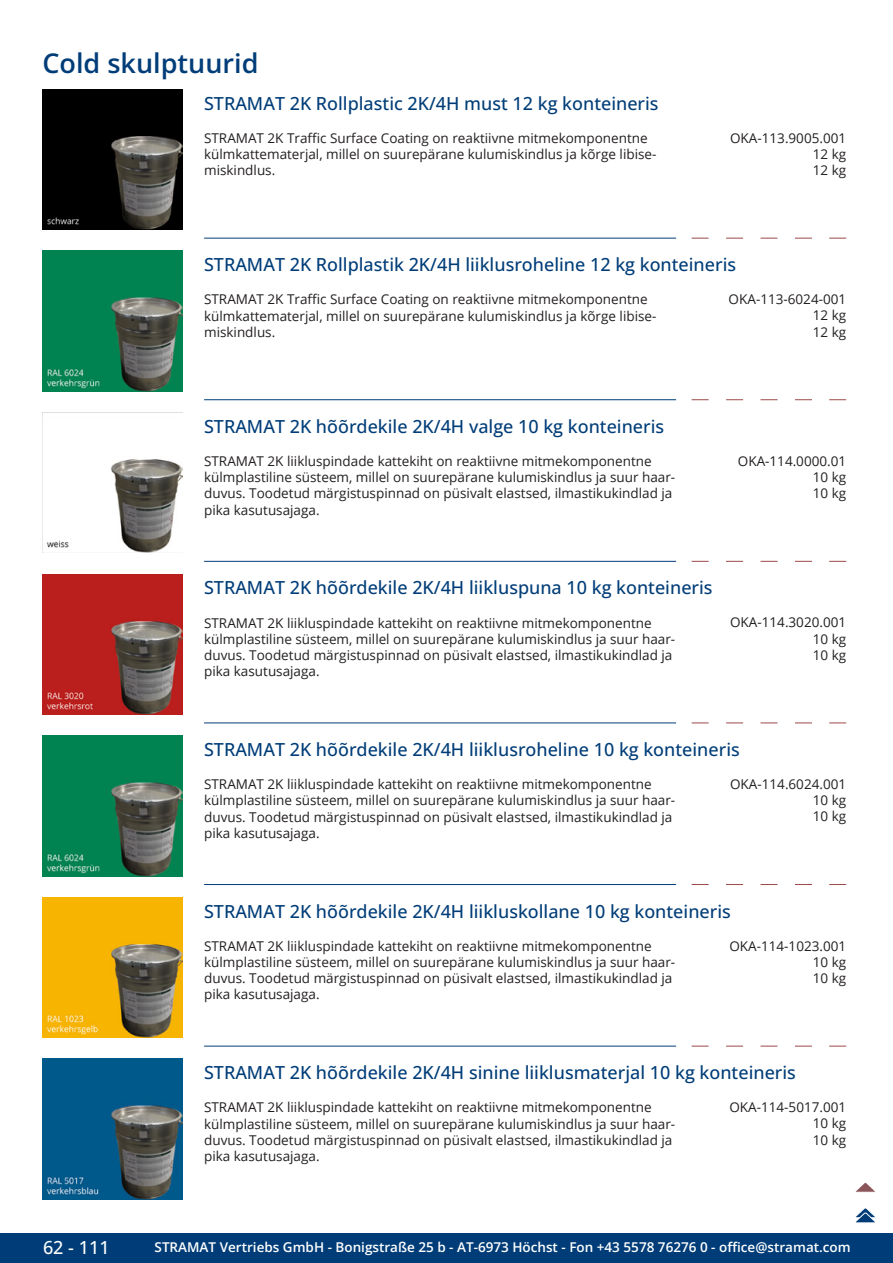
<style>
.page{position:relative;width:893px;height:1263px;background:#fff}
.page>*{position:absolute;margin:0;border:0;box-sizing:border-box;transform-origin:0 0}
.GruppeName{font:600 27px "Open Sans";color:#003d78}
.ArtikelName{font:500 18px "Open Sans";color:#003d78}
.t1{font:500 18px "Open Sans";color:#fff}
.Beschreibung{font:13.5px/16.2px "Open Sans";color:#231f20}
.ArtikelNummer{font:13.5px "Open Sans";color:#231f20}
.t2{font:600 13.5px "Open Sans";color:#fff}
</style>
<div class="page">
<div style="left:0;top:1233px;width:893px;height:30px;background:#003d78"></div>
<img style="left:43px;top:89px;width:140px;height:141px">
<img style="left:43px;top:251px;width:140px;height:140px">
<svg style="left:692px;top:238px;width:17px;height:1px"></svg>
<svg style="left:726px;top:238px;width:17px;height:1px"></svg>
<svg style="left:760px;top:238px;width:17px;height:1px"></svg>
<svg style="left:795px;top:238px;width:17px;height:1px"></svg>
<svg style="left:829px;top:238px;width:17px;height:1px"></svg>
<hr style="left:204px;top:238px;width:472px;height:1px;background:#003d78">
<img style="left:43px;top:412px;width:140px;height:141px">
<svg style="left:692px;top:399px;width:17px;height:1px"></svg>
<svg style="left:726px;top:399px;width:17px;height:1px"></svg>
<svg style="left:760px;top:399px;width:17px;height:1px"></svg>
<svg style="left:795px;top:399px;width:17px;height:1px"></svg>
<svg style="left:829px;top:399px;width:17px;height:1px"></svg>
<hr style="left:204px;top:399px;width:472px;height:1px;background:#003d78">
<img style="left:43px;top:574px;width:140px;height:140px">
<svg style="left:692px;top:561px;width:17px;height:1px"></svg>
<svg style="left:726px;top:561px;width:17px;height:1px"></svg>
<svg style="left:760px;top:561px;width:17px;height:1px"></svg>
<svg style="left:795px;top:561px;width:17px;height:1px"></svg>
<svg style="left:829px;top:561px;width:17px;height:1px"></svg>
<hr style="left:204px;top:561px;width:472px;height:1px;background:#003d78">
<img style="left:43px;top:736px;width:140px;height:140px">
<svg style="left:692px;top:723px;width:17px;height:1px"></svg>
<svg style="left:726px;top:723px;width:17px;height:1px"></svg>
<svg style="left:760px;top:723px;width:17px;height:1px"></svg>
<svg style="left:795px;top:723px;width:17px;height:1px"></svg>
<svg style="left:829px;top:723px;width:17px;height:1px"></svg>
<hr style="left:204px;top:723px;width:472px;height:1px;background:#003d78">
<img style="left:43px;top:897px;width:140px;height:140px">
<svg style="left:692px;top:884px;width:17px;height:1px"></svg>
<svg style="left:726px;top:884px;width:17px;height:1px"></svg>
<svg style="left:760px;top:884px;width:17px;height:1px"></svg>
<svg style="left:795px;top:884px;width:17px;height:1px"></svg>
<svg style="left:829px;top:884px;width:17px;height:1px"></svg>
<hr style="left:204px;top:884px;width:472px;height:1px;background:#003d78">
<img style="left:43px;top:1059px;width:140px;height:140px">
<svg style="left:692px;top:1046px;width:17px;height:1px"></svg>
<svg style="left:726px;top:1046px;width:17px;height:1px"></svg>
<svg style="left:760px;top:1046px;width:17px;height:1px"></svg>
<svg style="left:795px;top:1046px;width:17px;height:1px"></svg>
<svg style="left:829px;top:1046px;width:17px;height:1px"></svg>
<hr style="left:204px;top:1046px;width:472px;height:1px;background:#003d78">
<svg style="left:856px;top:1183px;width:19px;height:9px"></svg>
<svg style="left:855px;top:1208px;width:21px;height:15px"></svg>
<p class="GruppeName" style="left:43px;top:44px;width:218px">Cold skulptuurid</p>
<p class="ArtikelName" style="left:204px;top:91px;width:456px">STRAMAT 2K Rollplastic 2K/4H must 12 kg konteineris</p>
<p class="Beschreibung" style="left:204px;top:129px;width:454px">STRAMAT 2K Traffic Surface Coating on reaktiivne mitmekomponentne külmkattematerjal, millel on suurepärane kulumiskindlus ja kõrge libise&shy;miskindlus.</p>
<p class="ArtikelNummer" style="left:730px;top:128px;width:118px">OKA-113.9005.001</p>
<p class="ArtikelNummer" style="left:813px;top:145px;width:35px">12 kg</p>
<p class="ArtikelNummer" style="left:813px;top:161px;width:35px">12 kg</p>
<p class="ArtikelName" style="left:204px;top:252px;width:533px">STRAMAT 2K Rollplastik 2K/4H liiklusroheline 12 kg konteineris</p>
<p class="Beschreibung" style="left:204px;top:291px;width:454px">STRAMAT 2K Traffic Surface Coating on reaktiivne mitmekomponentne külmkattematerjal, millel on suurepärane kulumiskindlus ja kõrge libise&shy;miskindlus.</p>
<p class="ArtikelNummer" style="left:729px;top:290px;width:119px">OKA-113-6024-001</p>
<p class="ArtikelNummer" style="left:813px;top:306px;width:35px">12 kg</p>
<p class="ArtikelNummer" style="left:813px;top:322px;width:35px">12 kg</p>
<p class="ArtikelName" style="left:204px;top:414px;width:462px">STRAMAT 2K hõõrdekile 2K/4H valge 10 kg konteineris</p>
<p class="Beschreibung" style="left:204px;top:453px;width:473px">STRAMAT 2K liikluspindade kattekiht on reaktiivne mitmekomponentne külmplastiline süsteem, millel on suurepärane kulumiskindlus ja suur haar&shy;duvus. Toodetud märgistuspinnad on püsivalt elastsed, ilmastikukindlad ja pika kasutusajaga.</p>
<p class="ArtikelNummer" style="left:738px;top:452px;width:110px">OKA-114.0000.01</p>
<p class="ArtikelNummer" style="left:813px;top:468px;width:35px">10 kg</p>
<p class="ArtikelNummer" style="left:813px;top:484px;width:35px">10 kg</p>
<p class="ArtikelName" style="left:204px;top:575px;width:510px">STRAMAT 2K hõõrdekile 2K/4H liikluspuna 10 kg konteineris</p>
<p class="Beschreibung" style="left:204px;top:614px;width:473px">STRAMAT 2K liikluspindade kattekiht on reaktiivne mitmekomponentne külmplastiline süsteem, millel on suurepärane kulumiskindlus ja suur haar&shy;duvus. Toodetud märgistuspinnad on püsivalt elastsed, ilmastikukindlad ja pika kasutusajaga.</p>
<p class="ArtikelNummer" style="left:730px;top:613px;width:118px">OKA-114.3020.001</p>
<p class="ArtikelNummer" style="left:813px;top:629px;width:35px">10 kg</p>
<p class="ArtikelNummer" style="left:813px;top:646px;width:35px">10 kg</p>
<p class="ArtikelName" style="left:204px;top:737px;width:537px">STRAMAT 2K hõõrdekile 2K/4H liiklusroheline 10 kg konteineris</p>
<p class="Beschreibung" style="left:204px;top:776px;width:473px">STRAMAT 2K liikluspindade kattekiht on reaktiivne mitmekomponentne külmplastiline süsteem, millel on suurepärane kulumiskindlus ja suur haar&shy;duvus. Toodetud märgistuspinnad on püsivalt elastsed, ilmastikukindlad ja pika kasutusajaga.</p>
<p class="ArtikelNummer" style="left:730px;top:775px;width:118px">OKA-114.6024.001</p>
<p class="ArtikelNummer" style="left:813px;top:791px;width:35px">10 kg</p>
<p class="ArtikelNummer" style="left:813px;top:807px;width:35px">10 kg</p>
<p class="ArtikelName" style="left:204px;top:899px;width:528px">STRAMAT 2K hõõrdekile 2K/4H liikluskollane 10 kg konteineris</p>
<p class="Beschreibung" style="left:204px;top:937px;width:473px">STRAMAT 2K liikluspindade kattekiht on reaktiivne mitmekomponentne külmplastiline süsteem, millel on suurepärane kulumiskindlus ja suur haar&shy;duvus. Toodetud märgistuspinnad on püsivalt elastsed, ilmastikukindlad ja pika kasutusajaga.</p>
<p class="ArtikelNummer" style="left:729px;top:936px;width:118px">OKA-114-1023.001</p>
<p class="ArtikelNummer" style="left:813px;top:953px;width:35px">10 kg</p>
<p class="ArtikelNummer" style="left:813px;top:969px;width:35px">10 kg</p>
<p class="ArtikelName" style="left:204px;top:1060px;width:593px">STRAMAT 2K hõõrdekile 2K/4H sinine liiklusmaterjal 10 kg konteineris</p>
<p class="Beschreibung" style="left:204px;top:1099px;width:473px">STRAMAT 2K liikluspindade kattekiht on reaktiivne mitmekomponentne külmplastiline süsteem, millel on suurepärane kulumiskindlus ja suur haar&shy;duvus. Toodetud märgistuspinnad on püsivalt elastsed, ilmastikukindlad ja pika kasutusajaga.</p>
<p class="ArtikelNummer" style="left:729px;top:1098px;width:118px">OKA-114-5017.001</p>
<p class="ArtikelNummer" style="left:813px;top:1114px;width:35px">10 kg</p>
<p class="ArtikelNummer" style="left:813px;top:1130px;width:35px">10 kg</p>
<h2 class="t1" style="left:43px;top:1234px;width:68px">62 - 111</h2>
<p class="t2" style="left:155px;top:1238px;width:698px">STRAMAT Vertriebs GmbH - Bonigstraße 25 b - AT-6973 Höchst - Fon +43 5578 76276 0 - office@stramat.com</p>
</div>
